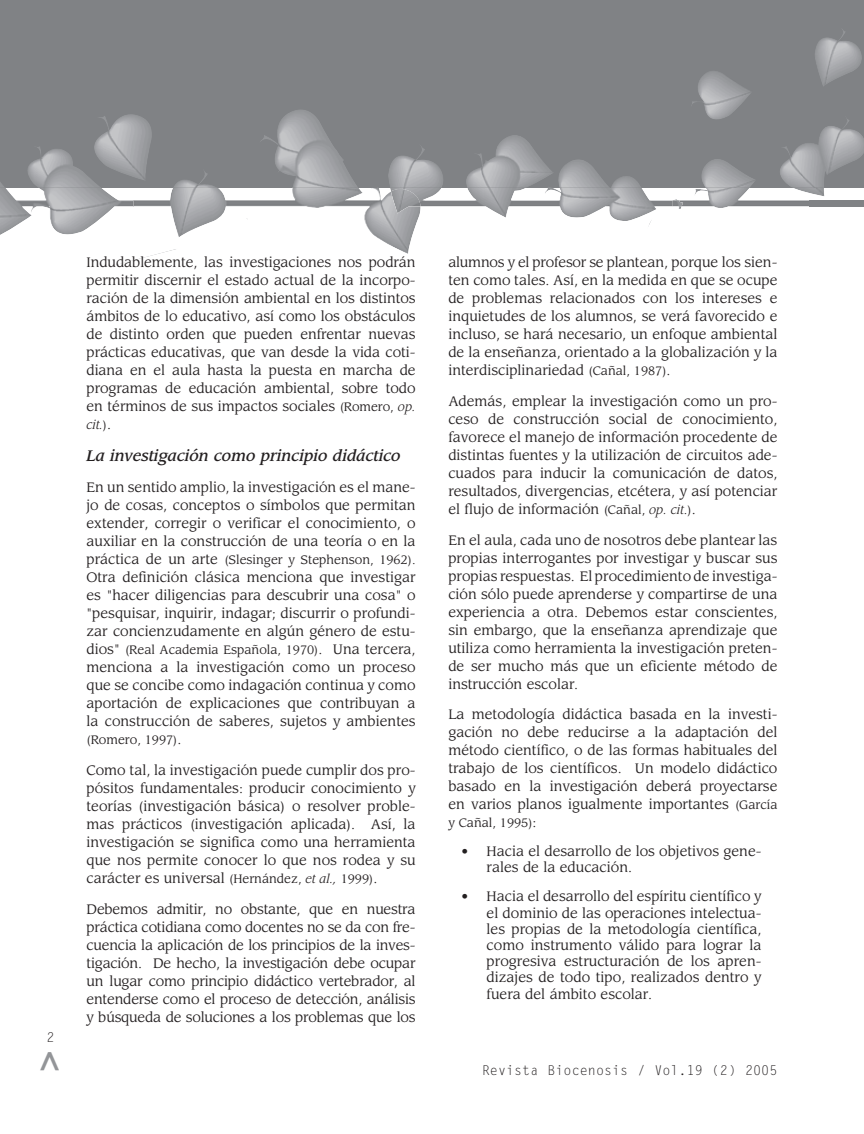
<style>
.page{position:relative;width:864px;height:1134px;background:#fff}
.page>*{position:absolute;margin:0;border:0;box-sizing:border-box;transform-origin:0 0}
.t1{font:700 36px "Leawood";color:#939598}
.t2{font:italic 500 15px "Leawood";color:#231f20}
.t3{font:13.5px/18px "Leawood";color:#231f20;text-align:justify}
.t4{font:13.5px "Letter Gothic";color:#231f20}
.t5{font:12px "Leawood";color:#231f20}
.t6{font:italic 12px "Leawood";color:#231f20}
.s1{font-size:12px}
.s2{font-style:italic;font-size:12px}
.s3{font-style:normal}
.s4{font-style:normal;font-size:13.5px}
.s5{font-size:13.5px}
</style>
<div class="page">
<div style="left:0;top:0;width:864px;height:188px;background:#808285"></div>
<img style="left:0;top:188px;width:95px;height:47px">
<img style="left:0;top:147px;width:101px;height:41px">
<img style="left:92px;top:114px;width:54px;height:67px">
<img style="left:95px;top:188px;width:295px;height:57px">
<img style="left:173px;top:110px;width:185px;height:78px">
<img style="left:712px;top:188px;width:98px;height:20px">
<img style="left:701px;top:159px;width:54px;height:29px">
<img style="left:792px;top:188px;width:33px;height:8px">
<img style="left:780px;top:120px;width:84px;height:68px">
<img style="left:692px;top:29px;width:170px;height:91px">
<div style="left:810px;top:200px;width:54px;height:7px;background:#808285"></div>
<img style="left:390px;top:188px;width:322px;height:66px">
<img style="left:388px;top:135px;width:253px;height:53px">
<img style="left:391px;top:189px;width:30px;height:25px">
<img style="left:670px;top:200px;width:41px;height:54px">
<svg style="left:75px;top:219px;width:111px;height:47px"></svg>
<p class="t1" style="left:24px;top:1072px;width:23px;rotate:-90deg">&gt;</p>
<p class="t3" style="left:87px;top:254px;width:331px">In-du-da-ble-men-te, las in-ves-ti-ga-cio-nes nos po-drán per-mi-tir dis-cer-nir el es-ta-do ac-tual de la in-cor-po&shy;ra-ción de la di-men-sión am-bien-tal en los dis-tin-tos ám-bi-tos de lo edu-ca-ti-vo, así co-mo los obs-tá-cu-los de dis-tin-to or-den que pue-den en-fren-tar nue-vas prác-ti-cas edu-ca-ti-vas, que van des-de la vi-da co-ti&shy;dia-na en el au-la has-ta la pues-ta en mar-cha de pro-gra-mas de edu-ca-ción am-bien-tal, so-bre to-do en tér-mi-nos de sus im-pac-tos so-cia-les <span class="s1">(Ro-me-ro,</span> <span class="s2">op.</span></p>
<p class="t6" style="left:87px;top:417px;width:26px">cit.<span class="s3">)</span><span class="s4">.</span></p>
<p class="t2" style="left:87px;top:447px;width:299px">La in-ves- ti-ga-ción co-mo prin-ci-pio di-dác-ti-co</p>
<p class="t3" style="left:87px;top:479px;width:331px">En un sen-ti-do am-plio, la in-ves-ti-ga-ción es el ma-ne&shy;jo de co-sas, con-cep-tos o sím-bo-los que per-mi-tan ex-ten-der, co-rre-gir o ve-ri-fi-car el co-no-ci-mien-to, o au-xi-liar en la cons-truc-ción de una teo-ría o en la</p>
<p class="t5" style="left:87px;top:553px;width:331px"><span class="s5">prác-ti-ca de un ar-te</span> (Sle-sin-ger y Step-hen-son, 1962).</p>
<p class="t3" style="left:87px;top:569px;width:331px">Otra de-fi-ni-ción clá-si-ca men-cio-na que in-ves-ti-gar es "ha-cer di-li-gen-cias pa-ra des-cu-brir una co-sa" o "pes-qui-sar, in-qui-rir, in-da-gar; dis-cu-rrir o pro-fun-di&shy;zar con-cien-zu-da-men-te en al-gún gé-ne-ro de es-tu-</p>
<p class="t5" style="left:87px;top:643px;width:331px"><span class="s5">dios"</span> (Real Aca-de-mia Es-pa-ño-la, 1970)<span class="s5">. Una ter-ce-ra,</span></p>
<p class="t3" style="left:87px;top:659px;width:331px">men-cio-na a la in-ves-ti-ga-ción co-mo un pro-ce-so que se con-ci-be co-mo in-da-ga-ción con-ti-nua y co-mo apor-ta-ción de ex-pli-ca-cio-nes que con-tri-bu-yan a la cons-truc-ción de sa-be-res, su-je-tos y am-bien-tes</p>
<p class="t5" style="left:87px;top:733px;width:96px">(Ro-me-ro, 1997)<span class="s5">.</span></p>
<p class="t3" style="left:87px;top:761px;width:331px">Co-mo tal, la in-ves-ti-ga-ción pue-de cum-plir dos pro&shy;pó-si-tos fun-da-men-ta-les: pro-du-cir co-no-ci-mien-to y teo-rías (in-ves-ti-ga-ción bá-si-ca) o re-sol-ver pro-ble&shy;mas prác-ti-cos (in-ves-ti-ga-ción apli-ca-da). Así, la in-ves-ti-ga-ción se sig-ni-fi-ca co-mo una he-rra-mien-ta que nos per-mi-te co-no-cer lo que nos ro-dea y su ca-rác-ter es uni-ver-sal <span class="s1">(Her-nán-dez,</span> <span class="s2">et al.,</span> <span class="s1">1999)</span>.</p>
<p class="t3" style="left:87px;top:900px;width:331px">De-be-mos ad-mi-tir, no obs-tan-te, que en nues-tra prác-ti-ca co-ti-dia-na co-mo do-cen-tes no se da con fre&shy;cuen-cia la apli-ca-ción de los prin-ci-pios de la in-ves&shy;ti-ga-ción. De he-cho, la in-ves-ti-ga-ción de-be ocu-par un lu-gar co-mo prin-ci-pio di-dác-ti-co ver-te-bra-dor, al en-ten-der-se co-mo el pro-ce-so de de-tec-ción, aná-li-sis y bús-que-da de so-lu-cio-nes a los pro-ble-mas que los</p>
<p class="t3" style="left:448px;top:253px;width:331px">alum-nos y el pro-fe-sor se plan-tean, por-que los sien&shy;ten co-mo ta-les. Así, en la me-di-da en que se ocu-pe de pro-ble-mas re-la-cio-na-dos con los in-te-re-ses e in-quie-tu-des de los alum-nos, se ve-rá fa-vo-re-ci-do e in-clu-so, se ha-rá ne-ce-sa-rio, un en-fo-que am-bien-tal de la en-se-ñan-za, orien-ta-do a la glo-ba-li-za-ción y la in-ter-dis-ci-pli-na-rie-dad <span class="s1">(Ca-ñal, 1987)</span>.</p>
<p class="t3" style="left:448px;top:392px;width:331px">Ade-más, em-plear la in-ves-ti-ga-ción co-mo un pro&shy;ce-so de cons-truc-ción so-cial de co-no-ci-mien-to, fa-vo-re-ce el ma-ne-jo de in-for-ma-ción pro-ce-den-te de dis-tin-tas fuen-tes y la uti-li-za-ción de cir-cui-tos ade&shy;cua-dos pa-ra in-du-cir la co-mu-ni-ca-ción de da-tos, re-sul-ta-dos, di-ver-gen-cias, et-cé-te-ra, y así po-ten-ciar el flu-jo de in-for-ma-ción <span class="s1">(Ca-ñal,</span> <span class="s2">op. cit</span><span class="s1">.)</span>.</p>
<p class="t3" style="left:448px;top:531px;width:331px">En el au-la, ca-da uno de no-so-tros de-be plan-tear las pro-pias in-te-rro-gan-tes por in-ves-ti-gar y bus-car sus pro-pias res-pues-tas. El pro-ce-di-mien-to de in-ves-ti-ga&shy;ción só-lo pue-de apren-der-se y com-par-tir-se de una ex-pe-rien-cia a otra. De-be-mos es-tar cons-cien-tes, sin em-bar-go, que la en-se-ñan-za apren-di-za-je que uti-li-za co-mo he-rra-mien-ta la in-ves-ti-ga-ción pre-ten&shy;de ser mu-cho más que un efi-cien-te mé-to-do de ins-truc-ción es-co-lar.</p>
<p class="t3" style="left:448px;top:706px;width:331px">La me-to-do-lo-gía di-dác-ti-ca ba-sa-da en la in-ves-ti&shy;ga-ción no de-be re-du-cir-se a la adap-ta-ción del mé-to-do cien-tí-fi-co, o de las for-mas ha-bi-tua-les del tra-ba-jo de los cien-tí-fi-cos. Un mo-de-lo di-dác-ti-co ba-sa-do en la in-ves-ti-ga-ción de-be-rá pro-yec-tar-se en va-rios pla-nos igual-men-te im-por-tan-tes <span class="s1">(Gar-cía</span></p>
<p class="t5" style="left:448px;top:816px;width:90px">y Ca-ñal, 1995)<span class="s5">:</span></p>
<p class="t3" style="left:487px;top:844px;width:276px;line-height:16.2px;text-indent:-25px">• Ha-cia el de-sa-rro-llo de los ob-je-ti-vos ge-ne&shy;ra-les de la edu-ca-ción.</p>
<p class="t3" style="left:487px;top:889px;width:276px;line-height:16.2px;text-indent:-25px">• Ha-cia el de-sa-rro-llo del es-pí-ri-tu cien-tí-fi-co y el do-mi-nio de las ope-ra-cio-nes in-te-lec-tua&shy;les pro-pias de la me-to-do-lo-gía cien-tí-fi-ca, co-mo ins-tru-men-to vá-li-do pa-ra lo-grar la pro-gre-si-va es-truc-tu-ra-ción de los apren&shy;di-za-jes de to-do ti-po, rea-li-za-dos den-tro y fue-ra del ám-bi-to es-co-lar.</p>
<p class="t4" style="left:482px;top:1063px;width:297px">Revista Biocenosis / Vol.19 (2) 2005</p>
</div>
